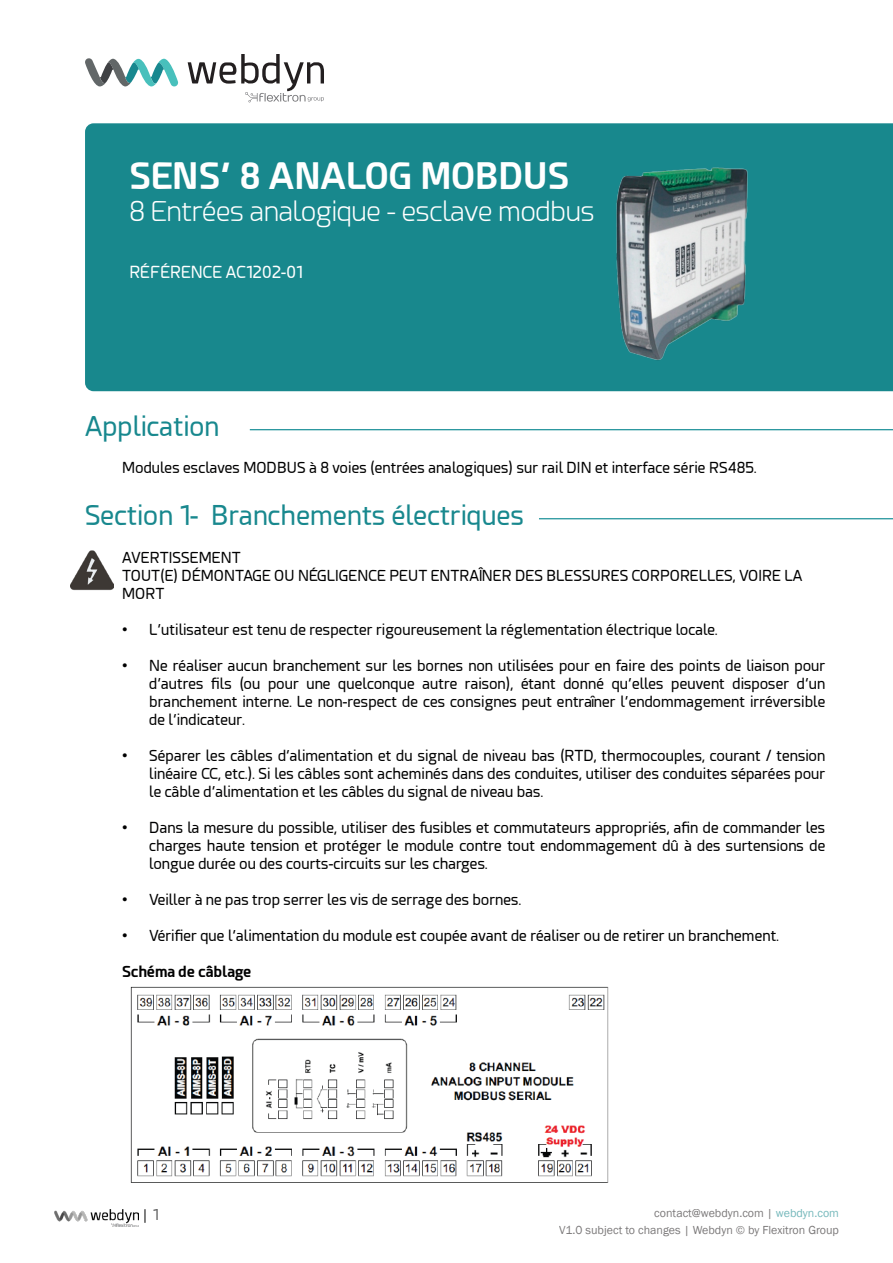
<style>
.page{position:relative;width:893px;height:1263px;background:#fff}
.page>*{position:absolute;margin:0;border:0;box-sizing:border-box;transform-origin:0 0}
.t1{font:700 36px "Esphimere";color:#fff}
.t2{font:27px "Esphimere";color:#18888e}
.t3{font:300 27px "Esphimere";color:#fff}
.t4{font:16.5px "Esphimere";color:#fff}
.t5{font:15px/18px "Esphimere";color:#000001;text-align:justify}
.t6{font:700 15px "Esphimere";color:#000001}
.t7{font:15px "Esphimere";color:#000002}
.t8{font:12px/16.5px "Franklin Gothic";color:#231f20;text-align:right}
.s1{color:#18888d}
</style>
<div class="page">
<svg style="left:145px;top:1209px;width:1px;height:14px"></svg>
<img style="left:54px;top:1209px;width:85px;height:17px">
<div style="left:85px;top:123px;width:808px;height:268px;background:#18888d"></div>
<hr style="left:250px;top:429px;width:643px;height:1px;background:#06868f">
<svg style="left:188px;top:54px;width:136px;height:48px"></svg>
<svg style="left:85px;top:58px;width:94px;height:28px"></svg>
<hr style="left:539px;top:518px;width:354px;height:1px;background:#06868f">
<img style="left:569px;top:162px;width:226px;height:202px">
<img style="left:71px;top:550px;width:42px;height:41px">
<img style="left:130px;top:986px;width:479px;height:197px">
<p class="t1" style="left:129px;top:153px;width:441px">SENS’ 8 ANALOG MOBDUS</p>
<p class="t3" style="left:129px;top:196px;width:467px">8 Entrées analogique - esclave modbus</p>
<p class="t4" style="left:129px;top:263px;width:175px">RÉFÉRENCE AC1202-01</p>
<p class="t2" style="left:85px;top:411px;width:136px">Application</p>
<p class="t5" style="left:122px;top:458px;width:636px">Modules esclaves MODBUS à 8 voies (entrées analogiques) sur rail DIN et interface série RS485.</p>
<p class="t2" style="left:85px;top:500px;width:441px">Section 1- Branchements électriques</p>
<p class="t5" style="left:122px;top:548px;width:120px">AVERTISSEMENT</p>
<p class="t5" style="left:122px;top:566px;width:682px">TOUT(E) DÉMONTAGE OU NÉGLIGENCE PEUT ENTRAÎNER DES BLESSURES CORPORELLES, VOIRE LA</p>
<p class="t5" style="left:122px;top:584px;width:44px">MORT</p>
<p class="t5" style="left:122px;top:620px;width:597px">• L’utilisateur est tenu de respecter rigoureusement la réglementation électrique locale.</p>
<p class="t5" style="left:149px;top:656px;width:678px;text-indent:-27px">• Ne réaliser aucun branchement sur les bornes non utilisées pour en faire des points de liaison pour d’autres fils (ou pour une quelconque autre raison), étant donné qu’elles peuvent disposer d’un branchement interne. Le non-respect de ces consignes peut entraîner l’endommagement irréversible de l’indicateur.</p>
<p class="t5" style="left:149px;top:746px;width:678px;text-indent:-27px">• Séparer les câbles d’alimentation et du signal de niveau bas (RTD, thermocouples, courant / tension linéaire CC, etc.). Si les câbles sont acheminés dans des conduites, utiliser des conduites séparées pour le câble d’alimentation et les câbles du signal de niveau bas.</p>
<p class="t5" style="left:149px;top:818px;width:678px;text-indent:-27px">• Dans la mesure du possible, utiliser des fusibles et commutateurs appropriés, afin de commander les charges haute tension et protéger le module contre tout endommagement dû à des surtensions de longue durée ou des courts-circuits sur les charges.</p>
<p class="t5" style="left:122px;top:890px;width:400px">• Veiller à ne pas trop serrer les vis de serrage des bornes.</p>
<p class="t5" style="left:122px;top:926px;width:658px">• Vérifier que l’alimentation du module est coupée avant de réaliser ou de retirer un branchement.</p>
<p class="t6" style="left:122px;top:962px;width:131px">Schéma de câblage</p>
<p class="t7" style="left:152px;top:1206px;width:7px">1</p>
<p class="t8" style="left:559px;top:1205px;width:281px">contact@webdyn.com | <span class="s1">webdyn.com<br></span>V1.0 subject to changes | Webdyn © by Flexitron Group</p>
</div>
